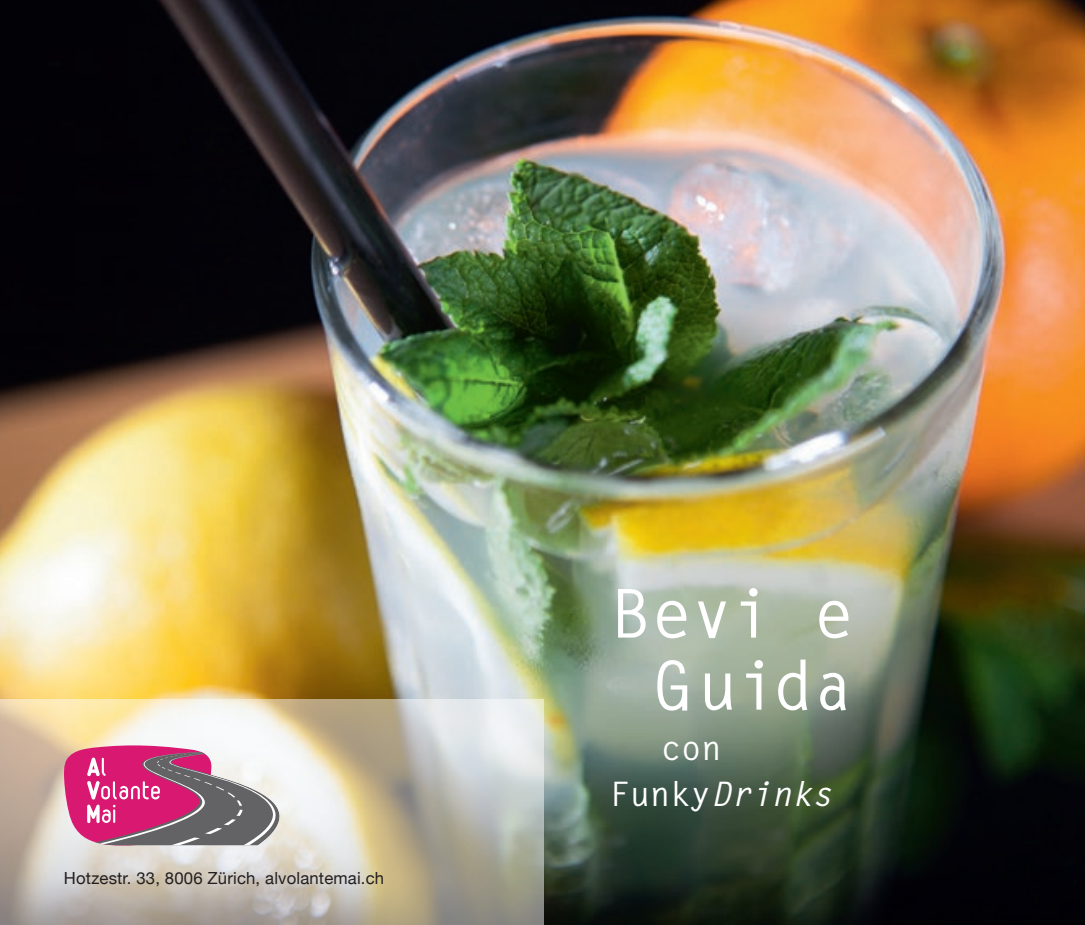
<style>
.page{position:relative;width:1085px;height:925px;background:#fff}
.page>*{position:absolute;margin:0;border:0;box-sizing:border-box;transform-origin:0 0}
.t1{font:700 67.5px/72px "Letter Gothic";color:#fff;text-align:right}
.t2{font:700 33.75px/45.9px "Letter Gothic";color:#fff}
.t3{font:16.65px "Helvetica Neue";letter-spacing:.01em;color:#231f20}
.s1{font-style:italic}
</style>
<div class="page">
<img style="left:0;top:0;width:1084px;height:925px">
<svg style="left:0;top:699px;width:543px;height:226px;background:#c9c3b3"></svg>
<svg style="left:64px;top:745px;width:215px;height:100px"></svg>
<p class="t3" style="left:64px;top:866px;width:321px">Hotzestr. 33, 8006 Zürich, alvolantemai.ch</p>
<h1 class="t1" style="left:610px;top:579px;width:244px">Bevi e<br>Guida</h1>
<h2 class="t2" style="left:609px;top:725px;width:224px;text-indent:51px">con<br>Funky<span class="s1">Drinks</span></h2>
</div>
